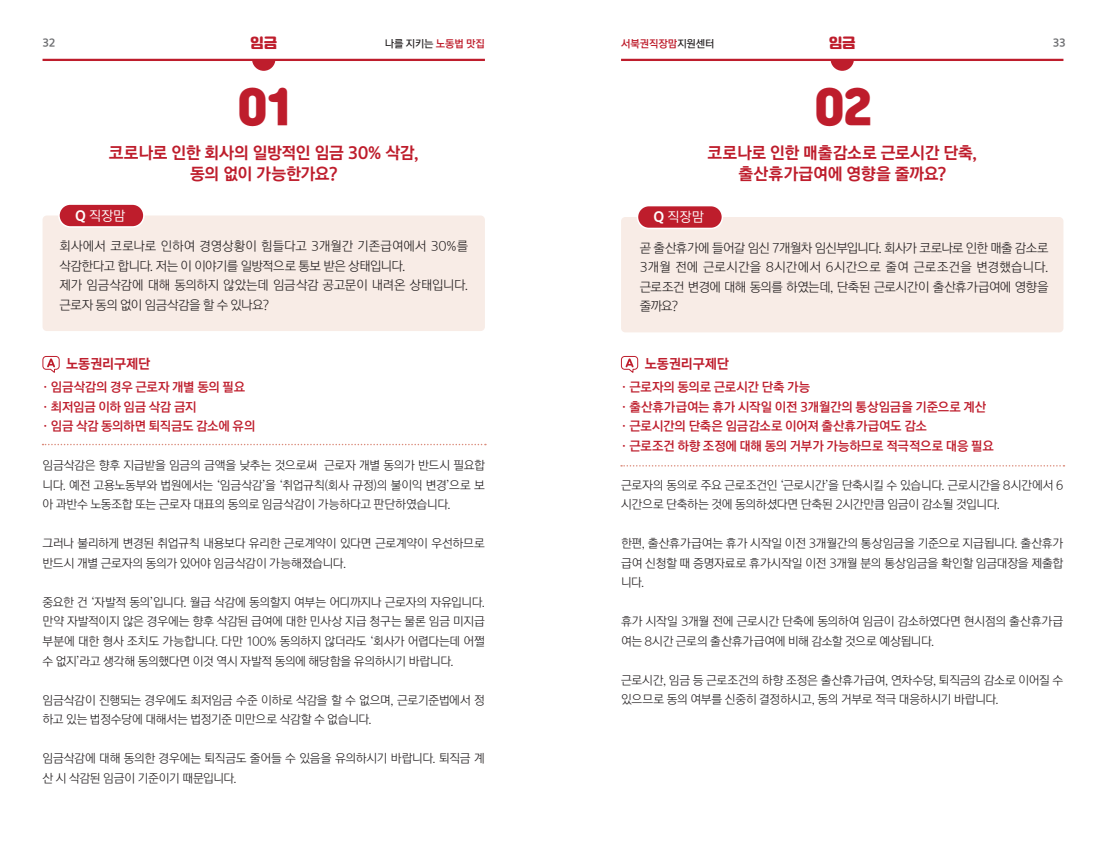
<style>
.page{position:relative;width:1106px;height:851px;background:#fff}
.page>*{position:absolute;margin:0;border:0;box-sizing:border-box;transform-origin:0 0}
.t1{font:46.5px "Jalnan OTF";color:#be1d2c}
.t2{font:16.5px/21.8px "Rix Sin Go PEB";letter-spacing:-.02em;color:#be1d2c;text-align:center}
.t3{font:13.5px "Rix Sin Go PEB";letter-spacing:-.015em;color:#be1d2c}
.t4{font:13.5px "Rix Sin Go PR";letter-spacing:-.005em;color:#fff}
.t5{font:13.5px "Jalnan OTF";color:#be1d2c}
.t6{font:12.75px/19.5px "Rix Sin Go PL";letter-spacing:-.02em;color:#231f20}
.t7{font:12.75px/19.5px "Rix Sin Go PB";letter-spacing:-.02em;color:#be1d2c}
.t8{font:12px/19.5px "Rix Sin Go PL";letter-spacing:-.025em;color:#231f20}
.t9{font:10.5px "Rix Sin Go PSB";color:#231f20}
.t10{font:10.5px "Rix Sin Go PB";letter-spacing:-.01em;color:#be1d2c}
.t11{font:10.5px "Rix Sin Go PEB";color:#6c6d70}
.s1{font-family:"Rix Sin Go PB";color:#be1d2c}
.s2{font-family:"Rix Sin Go PSB";color:#231f20}
.s3{font-family:"Rix Sin Go PH"}
</style>
<div class="page">
<hr style="left:43px;top:59px;width:442px;height:2px;background:#be1d2c">
<svg style="left:252px;top:61px;width:23px;height:10px"></svg>
<svg style="left:830px;top:61px;width:24px;height:10px"></svg>
<hr style="left:621px;top:59px;width:442px;height:2px;background:#be1d2c">
<div style="left:43px;top:215px;width:442px;height:116px;background:#f8ece6;border-radius:4px"></div>
<div style="left:59px;top:204px;width:85px;height:23px;background:#be1d2c;border-radius:11px"></div>
<div style="left:58px;top:203px;width:87px;height:25px;border:2px solid #fff;border-radius:11px"></div>
<svg style="left:43px;top:443px;width:443px;height:2px"></svg>
<svg style="left:42px;top:356px;width:18px;height:17px"></svg>
<div style="left:621px;top:217px;width:442px;height:115px;background:#f8ece6;border-radius:4px"></div>
<div style="left:637px;top:205px;width:85px;height:23px;background:#be1d2c;border-radius:11px"></div>
<div style="left:636px;top:205px;width:87px;height:24px;border:2px solid #fff;border-radius:11px"></div>
<svg style="left:621px;top:465px;width:443px;height:1px"></svg>
<svg style="left:620px;top:356px;width:18px;height:17px"></svg>
<p class="t5" style="left:250px;top:34px;width:28px">임금</p>
<p class="t5" style="left:828px;top:34px;width:28px">임금</p>
<p class="t11" style="left:43px;top:38px;width:14px">32</p>
<p class="t9" style="left:385px;top:38px;width:102px">나를 지키는 <span class="s1">노동법 맛집</span></p>
<p class="t10" style="left:621px;top:38px;width:95px">서북권직장맘<span class="s2">지원센터</span></p>
<p class="t11" style="left:1053px;top:38px;width:14px">33</p>
<h1 class="t1" style="left:237px;top:76px;width:57px">01</h1>
<h1 class="t1" style="left:814px;top:76px;width:60px">02</h1>
<h2 class="t2" style="left:707px;top:142px;width:271px">코로나로 인한 매출감소로 근로시간 단축, 출산휴가급여에 영향을 줄까요?</h2>
<h2 class="t2" style="left:109px;top:142px;width:311px">코로나로 인한 회사의 일방적인 임금 30% 삭감, 동의 없이 가능한가요?</h2>
<p class="t4" style="left:75px;top:209px;width:52px"><span class="s3">Q</span> 직장맘</p>
<p class="t6" style="left:60px;top:237px;width:410px">회사에서 코로나로 인하여 경영상황이 힘들다고 3개월간 기존급여에서 30%를 삭감한다고 합니다. 저는 이 이야기를 일방적으로 통보 받은 상태입니다.<br>제가 임금삭감에 대해 동의하지 않았는데 임금삭감 공고문이 내려온 상태입니다. 근로자 동의 없이 임금삭감을 할 수 있나요?</p>
<p class="t3" style="left:66px;top:357px;width:86px">노동권리구제단</p>
<p class="t7" style="left:43px;top:378px;width:214px">· 임금삭감의 경우 근로자 개별 동의 필요<br>· 최저임금 이하 임금 삭감 금지<br>· 임금 삭감 동의하면 퇴직금도 감소에 유의</p>
<p class="t8" style="left:43px;top:456px;width:444px;text-align:justify">임금삭감은 향후 지급받을 임금의 금액을 낮추는 것으로써 근로자 개별 동의가 반드시 필요합 니다. 예전 고용노동부와 법원에서는 ‘임금삭감’을 ‘취업규칙(회사 규정)의 불이익 변경’으로 보 아 과반수 노동조합 또는 근로자 대표의 동의로 임금삭감이 가능하다고 판단하였습니다.</p>
<p class="t8" style="left:43px;top:534px;width:444px">그러나 불리하게 변경된 취업규칙 내용보다 유리한 근로계약이 있다면 근로계약이 우선하므로 반드시 개별 근로자의 동의가 있어야 임금삭감이 가능해졌습니다.</p>
<p class="t8" style="left:43px;top:593px;width:444px;text-align:justify">중요한 건 ‘자발적 동의’입니다. 월급 삭감에 동의할지 여부는 어디까지나 근로자의 자유입니다. 만약 자발적이지 않은 경우에는 향후 삭감된 급여에 대한 민사상 지급 청구는 물론 임금 미지급 부분에 대한 형사 조치도 가능합니다. 다만 100% 동의하지 않더라도 ‘회사가 어렵다는데 어쩔 수 없지’라고 생각해 동의했다면 이것 역시 자발적 동의에 해당함을 유의하시기 바랍니다.</p>
<p class="t8" style="left:43px;top:690px;width:444px">임금삭감이 진행되는 경우에도 최저임금 수준 이하로 삭감을 할 수 없으며, 근로기준법에서 정 하고 있는 법정수당에 대해서는 법정기준 미만으로 삭감할 수 없습니다.</p>
<p class="t8" style="left:43px;top:749px;width:444px">임금삭감에 대해 동의한 경우에는 퇴직금도 줄어들 수 있음을 유의하시기 바랍니다. 퇴직금 계 산 시 삭감된 임금이 기준이기 때문입니다.</p>
<p class="t4" style="left:653px;top:210px;width:52px"><span class="s3">Q</span> 직장맘</p>
<p class="t6" style="left:640px;top:238px;width:410px;text-align:justify">곧 출산휴가에 들어갈 임신 7개월차 임신부입니다. 회사가 코로나로 인한 매출 감소로 3개월 전에 근로시간을 8시간에서 6시간으로 줄여 근로조건을 변경했습니다. 근로조건 변경에 대해 동의를 하였는데, 단축된 근로시간이 출산휴가급여에 영향을 줄까요?</p>
<p class="t3" style="left:644px;top:357px;width:86px">노동권리구제단</p>
<p class="t7" style="left:621px;top:378px;width:374px">· 근로자의 동의로 근로시간 단축 가능<br>· 출산휴가급여는 휴가 시작일 이전 3개월간의 통상임금을 기준으로 계산 · 근로시간의 단축은 임금감소로 이어져 출산휴가급여도 감소<br>· 근로조건 하향 조정에 대해 동의 거부가 가능하므로 적극적으로 대응 필요</p>
<p class="t8" style="left:621px;top:476px;width:444px">근로자의 동의로 주요 근로조건인 ‘근로시간’을 단축시킬 수 있습니다. 근로시간을 8시간에서 6 시간으로 단축하는 것에 동의하셨다면 단축된 2시간만큼 임금이 감소될 것입니다.</p>
<p class="t8" style="left:621px;top:534px;width:444px;text-align:justify">한편, 출산휴가급여는 휴가 시작일 이전 3개월간의 통상임금을 기준으로 지급됩니다. 출산휴가 급여 신청할 때 증명자료로 휴가시작일 이전 3개월 분의 통상임금을 확인할 임금대장을 제출합 니다.</p>
<p class="t8" style="left:621px;top:612px;width:444px">휴가 시작일 3개월 전에 근로시간 단축에 동의하여 임금이 감소하였다면 현시점의 출산휴가급 여는 8시간 근로의 출산휴가급여에 비해 감소할 것으로 예상됩니다.</p>
<p class="t8" style="left:621px;top:671px;width:444px">근로시간, 임금 등 근로조건의 하향 조정은 출산휴가급여, 연차수당, 퇴직금의 감소로 이어질 수 있으므로 동의 여부를 신중히 결정하시고, 동의 거부로 적극 대응하시기 바랍니다.</p>
</div>
